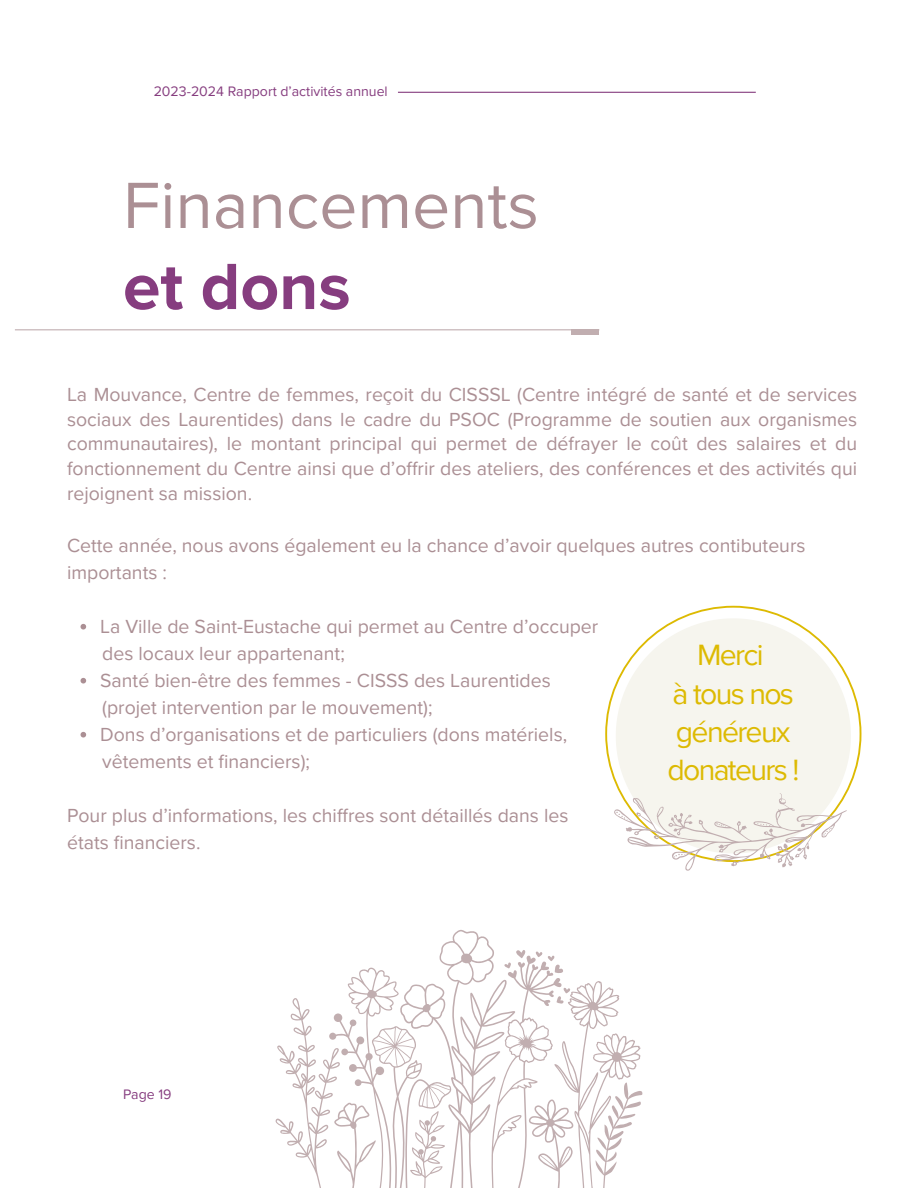
<style>
.page{position:relative;width:918px;height:1188px;background:#fff}
.page>*{position:absolute;margin:0;border:0;box-sizing:border-box;transform-origin:0 0}
.t1{font:67.8px "Proxima Nova";color:#ab8f94}
.t2{font:700 67.8px "Proxima Nova";color:#863d7f}
.t3{font:30.3px/38.2px "Proxima Nova";letter-spacing:-.055em;color:#ddba02;text-align:center}
.t4{font:19.5px/27px "Proxima Nova";color:#ab8f94}
.t5{font:14.1px "Proxima Nova";color:#863d7f}
</style>
<div class="page">
<hr style="left:15px;top:329px;width:584px;height:1px;background:#c1aeb0">
<div style="left:572px;top:329px;width:27px;height:6px;background:#c1aeb0"></div>
<hr style="left:398px;top:92px;width:358px;height:1px;background:#863d7f">
<svg style="left:605px;top:606px;width:256px;height:178px"></svg>
<svg style="left:616px;top:618px;width:235px;height:169px;background:#f7f5ed"></svg>
<svg style="left:613px;top:783px;width:237px;height:88px"></svg>
<svg style="left:81px;top:624px;width:5px;height:6px"></svg>
<svg style="left:81px;top:678px;width:5px;height:6px"></svg>
<svg style="left:81px;top:732px;width:5px;height:6px"></svg>
<svg style="left:275px;top:930px;width:367px;height:258px"></svg>
<p class="t5" style="left:154px;top:83px;width:236px">2023-2024 Rapport d’activités annuel</p>
<h4 class="t1" style="left:123px;top:166px;width:417px">Financements</h4>
<h6 class="t2" style="left:123px;top:247px;width:229px">et dons</h6>
<p class="t4" style="left:67px;top:382px;width:792px;line-height:24.8px;text-align:justify">La Mouvance, Centre de femmes, reçoit du CISSSL (Centre intégré de santé et de services sociaux des Laurentides) dans le cadre du PSOC (Programme de soutien aux organismes communautaires), le montant principal qui permet de défrayer le coût des salaires et du fonctionnement du Centre ainsi que d’offrir des ateliers, des conférences et des activités qui rejoignent sa mission.</p>
<p class="t4" style="left:67px;top:532px;width:740px">Cette année, nous avons également eu la chance d’avoir quelques autres contibuteurs importants :</p>
<p class="t4" style="left:100px;top:613px;width:500px">La Ville de Saint-Eustache qui permet au Centre d’occuper des locaux leur appartenant;<br>Santé bien-être des femmes - CISSS des Laurentides (projet intervention par le mouvement);<br>Dons d’organisations et de particuliers (dons matériels, vêtements et financiers);</p>
<p class="t4" style="left:67px;top:802px;width:503px">Pour plus d’informations, les chiffres sont détaillés dans les états financiers.</p>
<h2 class="t3" style="left:667px;top:637px;width:133px">Merci<br>à tous nos généreux donateurs !</h2>
<p class="t5" style="left:123px;top:1086px;width:50px">Page 19</p>
</div>
